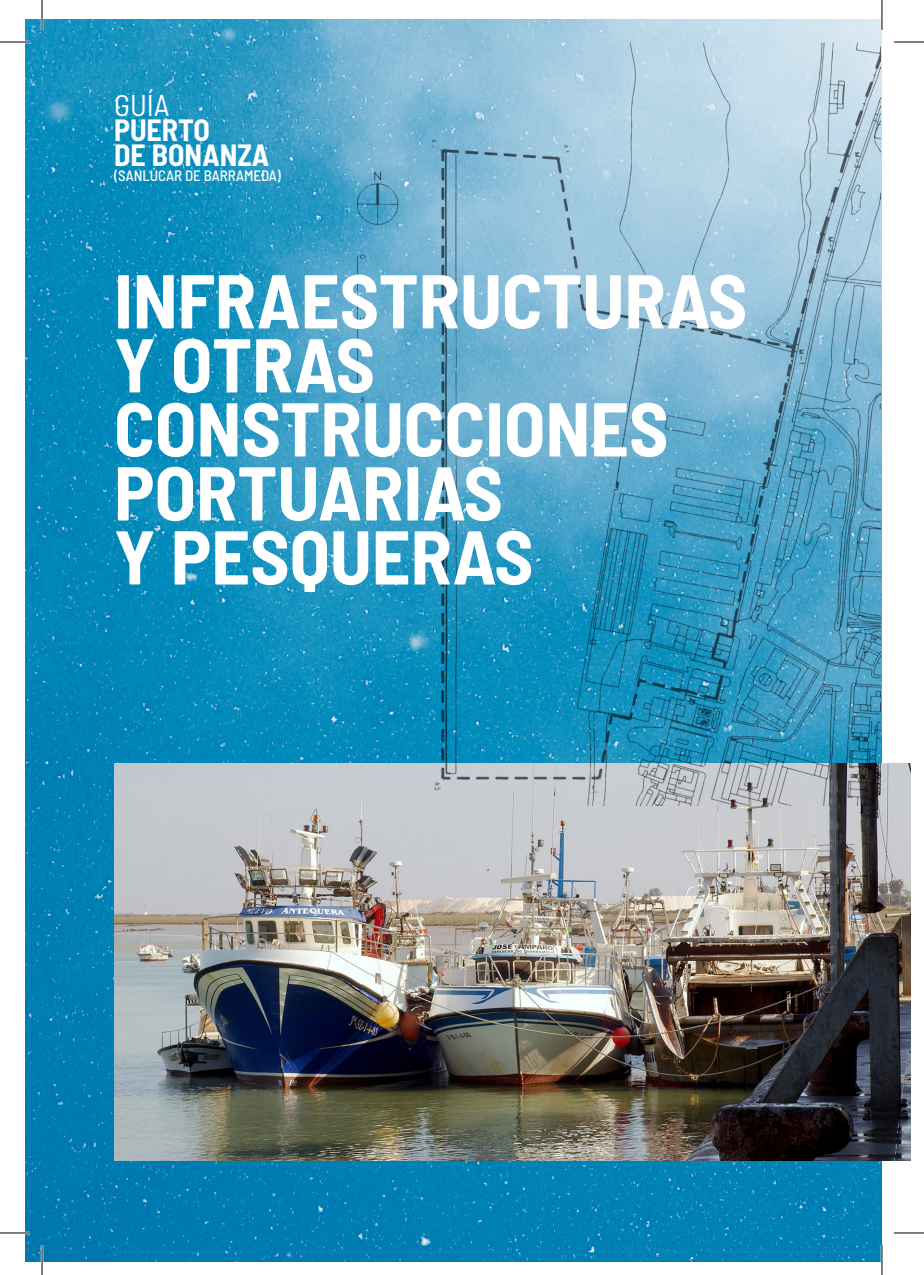
<style>
.page{position:relative;width:924px;height:1275px;background:#fff}
.page>*{position:absolute;margin:0;border:0;box-sizing:border-box;transform-origin:0 0}
.t1{font:700 semi-condensed 76px/64px "Barlow";color:#fff}
.t2{font:700 semi-condensed 30px "Barlow";color:#fff}
.t3{font:semi-condensed 30px "Barlow";color:#fff}
.t4{font:500 semi-condensed 15px "Barlow";color:#fff}
</style>
<div class="page">
<img style="left:25px;top:19px;width:856px;height:1242px">
<img style="left:114px;top:764px;width:795px;height:397px">
<img style="left:357px;top:43px;width:523px;height:762px">
<hr style="left:0;top:41px;width:30px;height:2px;background:#fff">
<hr style="left:0;top:1231px;width:30px;height:3px;background:#fff">
<hr style="left:41px;top:0;width:2px;height:30px;background:#fff">
<hr style="left:41px;top:1245px;width:2px;height:30px;background:#fff">
<hr style="left:880px;top:0;width:2px;height:30px;background:#fff">
<hr style="left:880px;top:1245px;width:2px;height:30px;background:#fff">
<hr style="left:0;top:42px;width:30px;height:1px;background:#000">
<hr style="left:893px;top:42px;width:30px;height:1px;background:#000">
<hr style="left:0;top:1232px;width:30px;height:1px;background:#000">
<hr style="left:893px;top:1232px;width:30px;height:1px;background:#000">
<hr style="left:42px;top:0;width:1px;height:30px;background:#000">
<hr style="left:42px;top:1245px;width:1px;height:30px;background:#000">
<hr style="left:881px;top:0;width:1px;height:30px;background:#000">
<hr style="left:881px;top:1245px;width:1px;height:30px;background:#000">
<p class="t3" style="left:114px;top:84px;width:57px">GUÍA</p>
<p class="t2" style="left:114px;top:109px;width:97px">PUERTO</p>
<p class="t2" style="left:114px;top:134px;width:157px">DE BONANZA</p>
<p class="t4" style="left:114px;top:165px;width:168px">(SANLÚCAR DE BARRAMEDA)</p>
<p class="t1" style="left:114px;top:264px;width:634px">INFRAESTRUCTURAS<br>Y OTRAS<br>CONSTRUCCIONES<br>PORTUARIAS<br>Y PESQUERAS</p>
</div>
